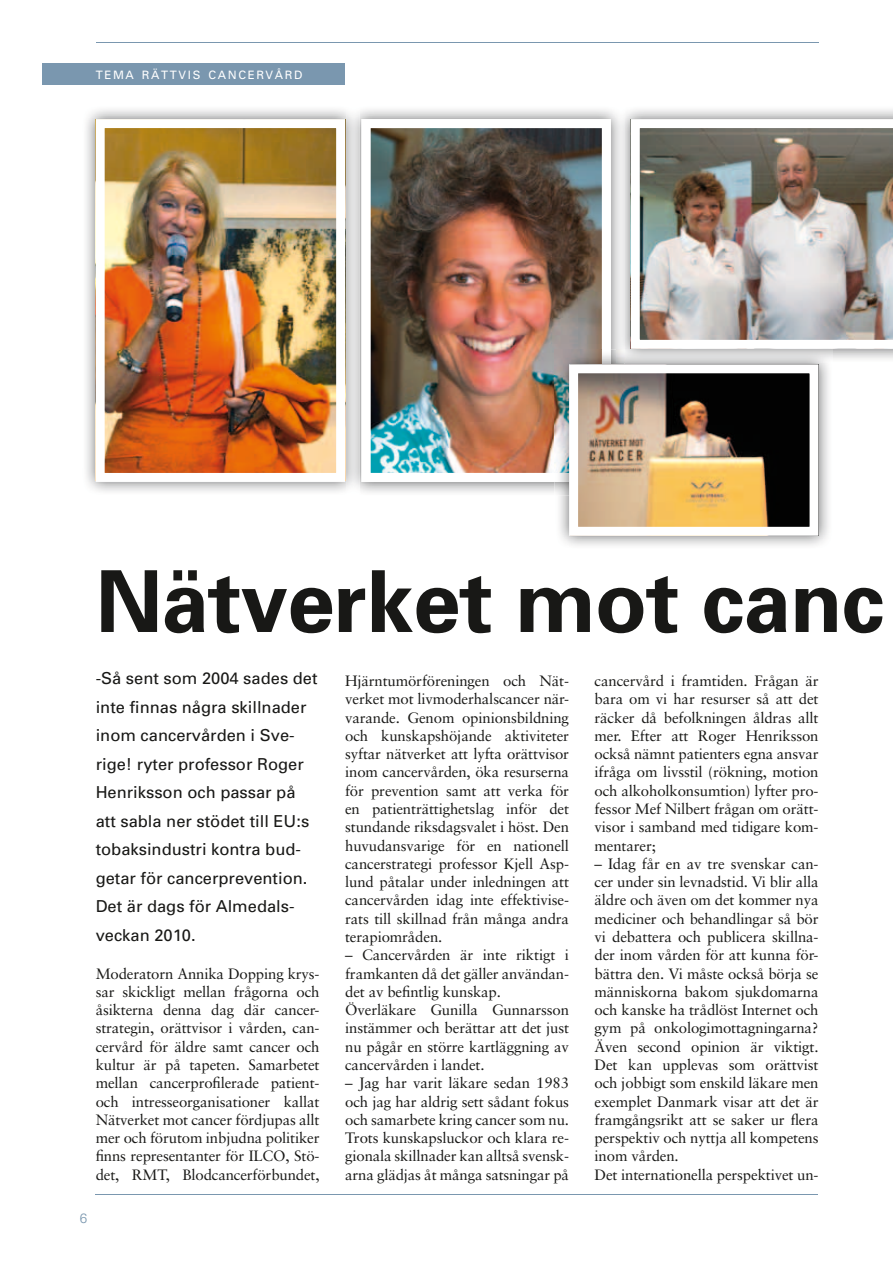
<style>
.page{position:relative;width:893px;height:1263px;background:#fff}
.page>*{position:absolute;margin:0;border:0;box-sizing:border-box;transform-origin:0 0}
.t1{font:700 85.5px "Univers";letter-spacing:-.01em;color:#181816}
.t2{font:16.5px/28.5px "Univers";color:#181816}
.t3{font:15px/18.3px "Sabon";letter-spacing:-.01em;color:#181816;text-align:justify}
.t4{font:300 13.5px "Univers";color:#7a97af}
.t5{font:11.55px "Univers";letter-spacing:.145em;color:#fff}
</style>
<div class="page">
<hr style="left:96px;top:1194px;width:722px;height:1px;background:#7a97af">
<hr style="left:96px;top:43px;width:723px;height:1px;background:#7a97af">
<div style="left:43px;top:64px;width:302px;height:21px;background:#7a97af"></div>
<img style="left:86px;top:109px;width:530px;height:384px">
<img style="left:96px;top:119px;width:249px;height:363px">
<img style="left:347px;top:109px;width:13px;height:384px">
<img style="left:361px;top:119px;width:250px;height:363px">
<img style="left:625px;top:109px;width:268px;height:250px">
<img style="left:631px;top:119px;width:262px;height:230px">
<img style="left:559px;top:363px;width:270px;height:183px">
<img style="left:554px;top:350px;width:15px;height:132px">
<img style="left:819px;top:350px;width:13px;height:13px">
<img style="left:569px;top:350px;width:250px;height:186px">
<p class="t5" style="left:96px;top:68px;width:208px">TEMA RÄTTVIS CANCERVÅRD</p>
<h1 class="t1" style="left:96px;top:550px;width:790px">Nätverket mot canc</h1>
<p class="t2" style="left:96px;top:664px;width:223px">-Så sent som 2004 sades det inte finnas några skillnader inom cancervården i Sve&shy;rige! ryter professor Roger<br>Henriksson och passar på att sabla ner stödet till EU:s tobaksindustri kontra bud&shy;getar för cancerprevention.<br>Det är dags för Almedals&shy;veckan 2010.</p>
<p class="t3" style="left:96px;top:964px;width:225px">Moderatorn Annika Dopping krys&shy;sar skickligt mellan frågorna och åsikterna denna dag där cancer&shy;strategin, orättvisor i vården, can&shy;cervård för äldre samt cancer och kultur är på tapeten. Samarbetet mellan cancerprofilerade patient&shy;och intresseorganisationer kallat Nätverket mot cancer fördjupas allt mer och förutom inbjudna politiker finns representanter för ILCO, Stö&shy;det, RMT, Blodcancerförbundet,</p>
<p class="t4" style="left:80px;top:1210px;width:9px">6</p>
<p class="t3" style="left:345px;top:671px;width:225px">Hjärntumörföreningen och Nät&shy;verket mot livmoderhalscancer när&shy;varande. Genom opinionsbildning och kunskapshöjande aktiviteter syftar nätverket att lyfta orättvisor inom cancervården, öka resurserna för prevention samt att verka för en patienträttighetslag inför det stundande riksdagsvalet i höst. Den huvudansvarige för en nationell cancerstrategi professor Kjell Asp&shy;lund påtalar under inledningen att cancervården idag inte effektivise&shy;rats till skillnad från många andra terapiområden.</p>
<p class="t3" style="left:345px;top:946px;width:225px;text-align:left">– Cancervården är inte riktigt i framkanten då det gäller användan&shy;det av befintlig kunskap.<br>Överläkare Gunilla Gunnarsson instämmer och berättar att det just nu pågår en större kartläggning av cancervården i landet.</p>
<p class="t3" style="left:345px;top:1074px;width:225px">– Jag har varit läkare sedan 1983 och jag har aldrig sett sådant fokus och samarbete kring cancer som nu.<br>Trots kunskapsluckor och klara re&shy;gionala skillnader kan alltså svensk&shy;arna glädjas åt många satsningar på</p>
<p class="t3" style="left:595px;top:671px;width:225px">cancervård i framtiden. Frågan är bara om vi har resurser så att det räcker då befolkningen åldras allt mer. Efter att Roger Henriksson också nämnt patienters egna ansvar ifråga om livsstil (rökning, motion och alkoholkonsumtion) lyfter pro&shy;fessor Mef Nilbert frågan om orätt&shy;visor i samband med tidigare kom&shy;mentarer;</p>
<p class="t3" style="left:595px;top:854px;width:225px;text-align:left">– Idag får en av tre svenskar can&shy;cer under sin levnadstid. Vi blir alla äldre och även om det kommer nya mediciner och behandlingar så bör vi debattera och publicera skillna&shy;der inom vården för att kunna för&shy;bättra den. Vi måste också börja se människorna bakom sjukdomarna och kanske ha trådlöst Internet och gym på onkologimottagningarna?<br>Även second opinion är viktigt.<br>Det kan upplevas som orättvist och jobbigt som enskild läkare men exemplet Danmark visar att det är framgångsrikt att se saker ur flera perspektiv och nyttja all kompetens inom vården.<br>Det internationella perspektivet un-</p>
</div>
